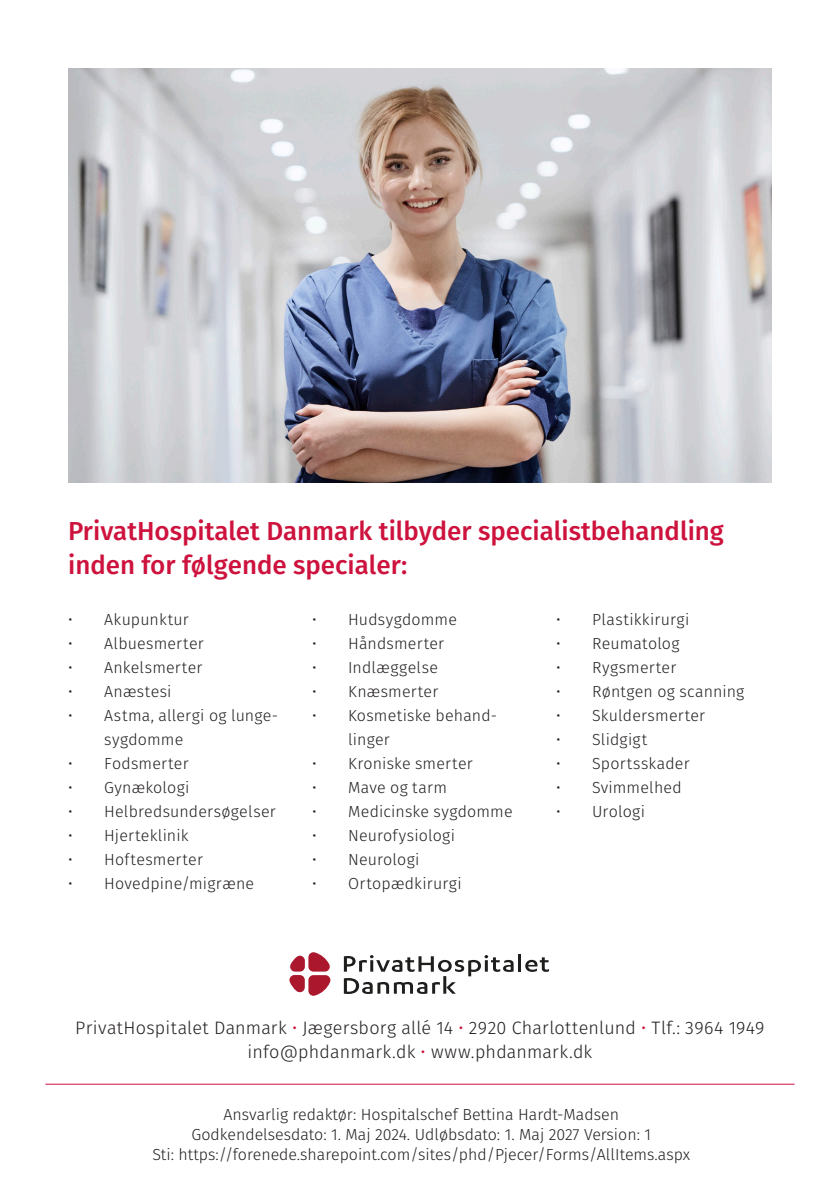
<style>
.page{position:relative;width:840px;height:1191px;background:#fff}
.page>*{position:absolute;margin:0;border:0;box-sizing:border-box;transform-origin:0 0}
.t1{font:500 26px/34px "Fira Sans";color:#cd123d}
.rude_tekst{font:300 18px "Fira Sans";letter-spacing:.01em;color:#231f20}
.t2{font:300 16px/24px "Fira Sans";letter-spacing:.01em;color:#231f20}
.s1{color:#cd123d}
</style>
<div class="page">
<hr style="left:45px;top:1083px;width:749px;height:1px;background:#cd123d">
<img style="left:68px;top:68px;width:703px;height:415px">
<hr style="left:518px;top:954px;width:3px;height:17px;background:#1e1e1c">
<svg style="left:525px;top:957px;width:23px;height:15px"></svg>
<svg style="left:343px;top:955px;width:170px;height:39px"></svg>
<svg style="left:289px;top:952px;width:42px;height:43px"></svg>
<p class="t1" style="left:68px;top:513px;width:657px">PrivatHospitalet Danmark tilbyder specialistbehandling inden for følgende specialer:</p>
<p class="t2" style="left:68px;top:607px;width:122px">• Akupunktur</p>
<p class="t2" style="left:68px;top:631px;width:137px">• Albuesmerter</p>
<p class="t2" style="left:68px;top:655px;width:136px">• Ankelsmerter</p>
<p class="t2" style="left:68px;top:679px;width:105px">• Anæstesi</p>
<p class="t2" style="left:104px;top:703px;width:175px;text-indent:-36px">• Astma, allergi og lunge&shy;sygdomme</p>
<p class="t2" style="left:68px;top:751px;width:122px">• Fodsmerter</p>
<p class="t2" style="left:68px;top:775px;width:123px">• Gynækologi</p>
<p class="t2" style="left:68px;top:799px;width:209px">• Helbredsundersøgelser</p>
<p class="t2" style="left:68px;top:823px;width:122px">• Hjerteklinik</p>
<p class="t2" style="left:68px;top:847px;width:136px">• Hoftesmerter</p>
<p class="t2" style="left:68px;top:871px;width:187px">• Hovedpine/migræne</p>
<p class="t2" style="left:312px;top:607px;width:146px">• Hudsygdomme</p>
<p class="t2" style="left:312px;top:631px;width:134px">• Håndsmerter</p>
<p class="t2" style="left:312px;top:655px;width:127px">• Indlæggelse</p>
<p class="t2" style="left:312px;top:679px;width:128px">• Knæsmerter</p>
<p class="t2" style="left:348px;top:703px;width:150px;text-indent:-36px">• Kosmetiske behand&shy;linger</p>
<p class="t2" style="left:312px;top:751px;width:162px">• Kroniske smerter</p>
<p class="t2" style="left:312px;top:775px;width:136px">• Mave og tarm</p>
<p class="t2" style="left:312px;top:799px;width:202px">• Medicinske sygdomme</p>
<p class="t2" style="left:312px;top:823px;width:144px">• Neurofysiologi</p>
<p class="t2" style="left:312px;top:847px;width:109px">• Neurologi</p>
<p class="t2" style="left:312px;top:871px;width:151px">• Ortopædkirurgi</p>
<p class="t2" style="left:555px;top:607px;width:135px">• Plastikkirurgi</p>
<p class="t2" style="left:555px;top:631px;width:125px">• Reumatolog</p>
<p class="t2" style="left:555px;top:655px;width:122px">• Rygsmerter</p>
<p class="t2" style="left:555px;top:679px;width:190px">• Røntgen og scanning</p>
<p class="t2" style="left:555px;top:703px;width:151px">• Skuldersmerter</p>
<p class="t2" style="left:555px;top:727px;width:93px">• Slidgigt</p>
<p class="t2" style="left:555px;top:751px;width:135px">• Sportsskader</p>
<p class="t2" style="left:555px;top:775px;width:127px">• Svimmelhed</p>
<p class="t2" style="left:555px;top:799px;width:90px">• Urologi</p>
<p class="rude_tekst" style="left:75px;top:1015px;width:690px">PrivatHospitalet Danmark <span class="s1">•</span> Jægersborg allé 14 <span class="s1">•</span> 2920 Charlottenlund <span class="s1">•</span> Tlf.: 3964 1949</p>
<p class="rude_tekst" style="left:247px;top:1039px;width:346px">info@phdanmark.dk <span class="s1">•</span> www.phdanmark.dk</p>
<p class="t2" style="left:223px;top:1102px;width:396px">Ansvarlig redaktør: Hospitalschef Bettina Hardt-Madsen</p>
<p class="t2" style="left:191px;top:1122px;width:461px">Godkendelsesdato: 1. Maj 2024. Udløbsdato: 1. Maj 2027 Version: 1</p>
<p class="t2" style="left:152px;top:1142px;width:539px">Sti: https://forenede.sharepoint.com/sites/phd/Pjecer/Forms/AllItems.aspx</p>
</div>
